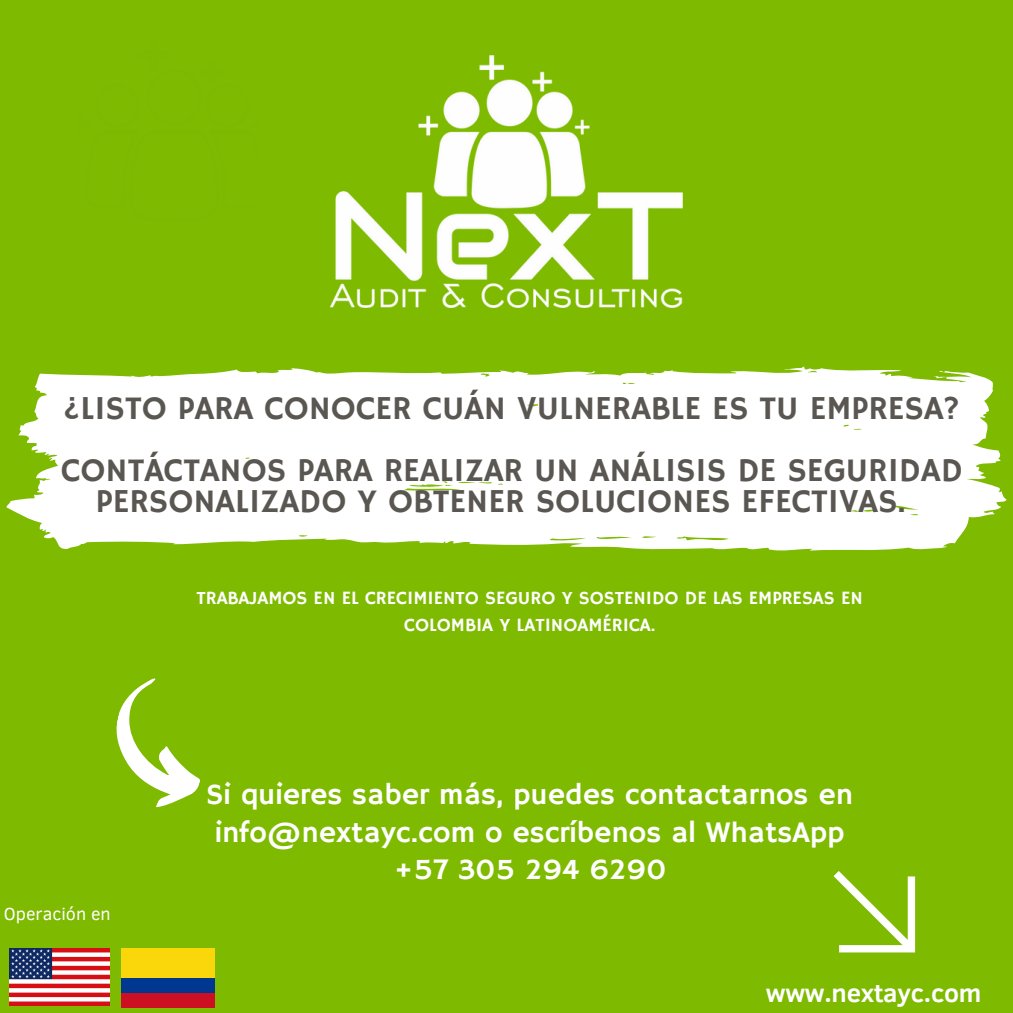
<style>
.page{position:relative;width:1013px;height:1013px;background:#fff}
.page>*{position:absolute;margin:0;border:0;box-sizing:border-box;transform-origin:0 0}
.t1{font:33.38px/61.9px "Hammersmith One";color:#5a5752}
.t2{font:29.75px/37.5px "Hammersmith One";color:#fff;text-align:center}
.t3{font:700 25.88px "Clear Sans";letter-spacing:-.01em;color:#fff}
.t4{font:18.75px/26.2px "Hammersmith One";color:#fff;text-align:center}
.t5{font:17.88px "Clear Sans";color:#fff}
</style>
<div class="page">
<div style="left:0;top:0;width:1012px;height:1012px;background:#7dba00"></div>
<svg style="left:116px;top:678px;width:84px;height:130px"></svg>
<svg style="left:6px;top:366px;width:1000px;height:185px;background:#eff6e0"></svg>
<img style="left:330px;top:55px;width:353px;height:253px">
<svg style="left:833px;top:871px;width:82px;height:81px"></svg>
<img style="left:9px;top:948px;width:100px;height:57px">
<img style="left:122px;top:948px;width:93px;height:59px">
<p class="t1" style="left:61px;top:379px;width:903px">¿LISTO PARA CONOCER CUÁN VULNERABLE ES TU EMPRESA?<br>CONTÁCTANOS PARA REALIZAR UN ANÁLISIS DE SEGURIDAD</p>
<p class="t1" style="left:96px;top:471px;width:811px">PERSONALIZADO Y OBTENER SOLUCIONES EFECTIVAS.</p>
<p class="t4" style="left:196px;top:586px;width:668px">TRABAJAMOS EN EL CRECIMIENTO SEGURO Y SOSTENIDO DE LAS EMPRESAS EN<br>COLOMBIA Y LATINOAMÉRICA.</p>
<p class="t5" style="left:4px;top:901px;width:108px">Operación en</p>
<p class="t2" style="left:206px;top:777px;width:648px">Si quieres saber más, puedes contactarnos en info@nextayc.com o escríbenos al WhatsApp +57 305 294 6290</p>
<h4 class="t3" style="left:766px;top:974px;width:217px">www.nextayc.com</h4>
</div>
